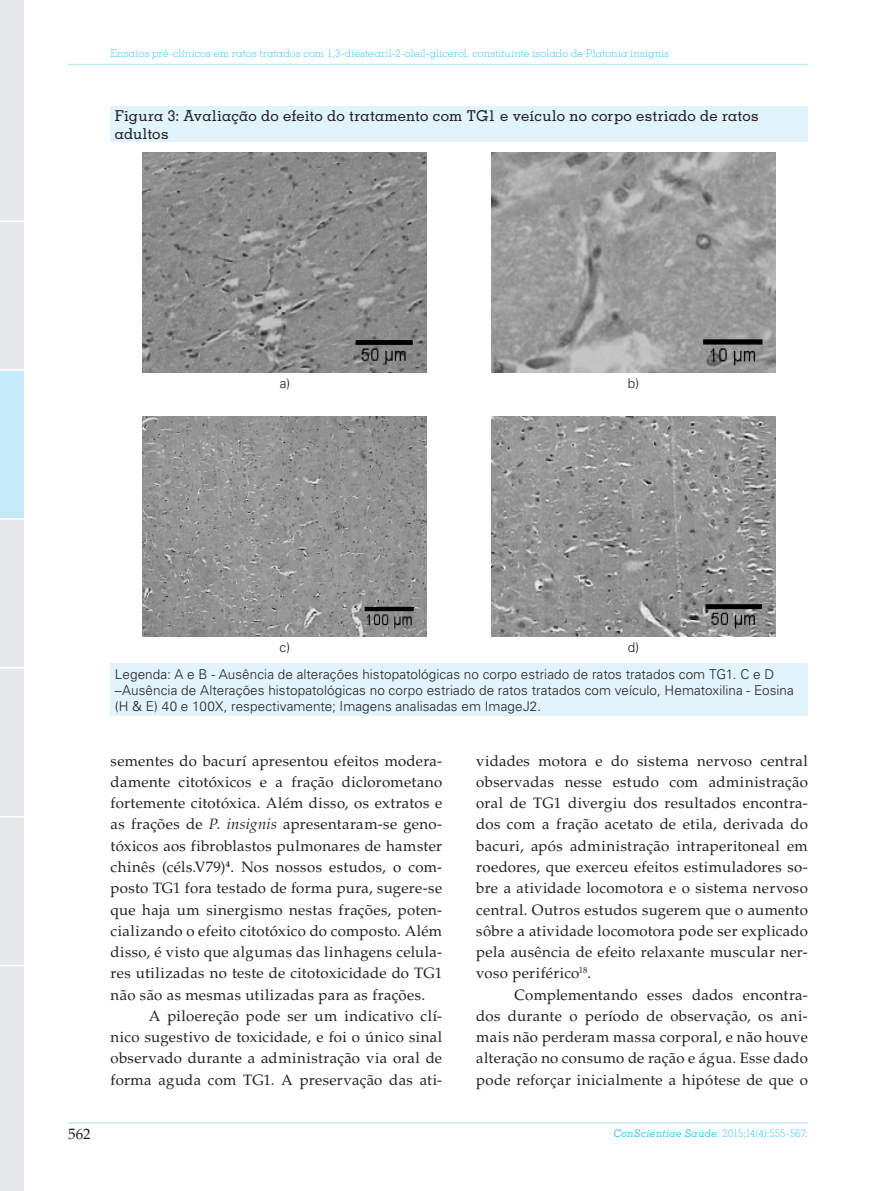
<style>
.page{position:relative;width:893px;height:1191px;background:#fff}
.page>*{position:absolute;margin:0;border:0;box-sizing:border-box;transform-origin:0 0}
.CS_Normal{font:15px/21.3px "Palatino LT Std";letter-spacing:.02em;color:#231f20;text-align:justify}
.CS_Tabela_-_titulo{font:500 15px/18px "Memphis LT Std";letter-spacing:.005em;color:#231f20}
.CS_Tabela_-_corpo{font:300 13.5px/16.2px "Univers LT Std";letter-spacing:.005em;color:#231f20}
.t1{font:300 10.5px "Memphis LT Std";letter-spacing:.02em;color:#40c7f4}
.s1{font-style:italic}
.s2{font-weight:500;font-style:italic}
</style>
<div class="page">
<hr style="left:68px;top:64px;width:740px;height:1px;background:#c6eafa">
<hr style="left:68px;top:1122px;width:740px;height:1px;background:#c6eafa">
<svg style="left:0;top:0;width:24px;height:1191px;background:#e2e7eb"></svg>
<hr style="left:0;top:964px;width:26px;height:2px;background:#fff">
<div style="left:111px;top:106px;width:697px;height:609px;background:#e1f4fc"></div>
<div style="left:111px;top:142px;width:697px;height:520px;background:#fff"></div>
<img style="left:143px;top:152px;width:284px;height:220px">
<img style="left:492px;top:152px;width:284px;height:220px">
<img style="left:143px;top:416px;width:284px;height:220px">
<img style="left:492px;top:416px;width:284px;height:220px">
<p class="t1" style="left:111px;top:47px;width:560px">Ensaios pré-clínicos em ratos tratados com 1,3-diestearil-2-oleil-glicerol, constituinte isolado de Platonia insignis</p>
<p class="CS_Tabela_-_titulo" style="left:115px;top:107px;width:645px">Figura 3: Avaliação do efeito do tratamento com TG1 e veículo no corpo estriado de ratos adultos</p>
<p class="CS_Tabela_-_corpo" style="left:280px;top:375px;width:12px">a)</p>
<p class="CS_Tabela_-_corpo" style="left:628px;top:375px;width:13px">b)</p>
<p class="CS_Tabela_-_corpo" style="left:280px;top:639px;width:12px">c)</p>
<p class="CS_Tabela_-_corpo" style="left:628px;top:639px;width:13px">d)</p>
<p class="CS_Tabela_-_corpo" style="left:115px;top:666px;width:681px">Legenda: A e B - Ausência de alterações histopatológicas no corpo estriado de ratos tratados com TG1. C e D –Ausência de Alterações histopatológicas no corpo estriado de ratos tratados com veículo, Hematoxilina - Eosina (H &amp; E) 40 e 100X, respectivamente; Imagens analisadas em ImageJ2.</p>
<p class="CS_Normal" style="left:111px;top:750px;width:333px">sementes do bacurí apresentou efeitos modera&shy;damente citotóxicos e a fração diclorometano fortemente citotóxica. Além disso, os extratos e as frações de <span class="s1">P. insignis</span> apresentaram-se geno&shy;tóxicos aos fibroblastos pulmonares de hamster chinês (céls.V79)<sup>4</sup>. Nos nossos estudos, o com&shy;posto TG1 fora testado de forma pura, sugere-se que haja um sinergismo nestas frações, poten&shy;cializando o efeito citotóxico do composto. Além disso, é visto que algumas das linhagens celula&shy;res utilizadas no teste de citotoxicidade do TG1 não são as mesmas utilizadas para as frações.</p>
<p class="CS_Normal" style="left:111px;top:1005px;width:333px;text-indent:38px">A piloereção pode ser um indicativo clí&shy;nico sugestivo de toxicidade, e foi o único sinal observado durante a administração via oral de forma aguda com TG1. A preservação das ati-</p>
<p class="CS_Normal" style="left:476px;top:750px;width:333px">vidades motora e do sistema nervoso central observadas nesse estudo com administração oral de TG1 divergiu dos resultados encontra&shy;dos com a fração acetato de etila, derivada do bacuri, após administração intraperitoneal em roedores, que exerceu efeitos estimuladores so&shy;bre a atividade locomotora e o sistema nervoso central. Outros estudos sugerem que o aumento sôbre a atividade locomotora pode ser explicado pela ausência de efeito relaxante muscular ner&shy;voso periférico<sup>18</sup>.</p>
<p class="CS_Normal" style="left:476px;top:984px;width:333px;text-indent:38px">Complementando esses dados encontra&shy;dos durante o período de observação, os ani&shy;mais não perderam massa corporal, e não houve alteração no consumo de ração e água. Esse dado pode reforçar inicialmente a hipótese de que o</p>
<p class="CS_Normal" style="left:68px;top:1123px;width:24px">562</p>
<p class="t1" style="left:614px;top:1127px;width:196px"><span class="s2">ConScientiae Saúde</span>, 2015;14(4):555-567.</p>
</div>
